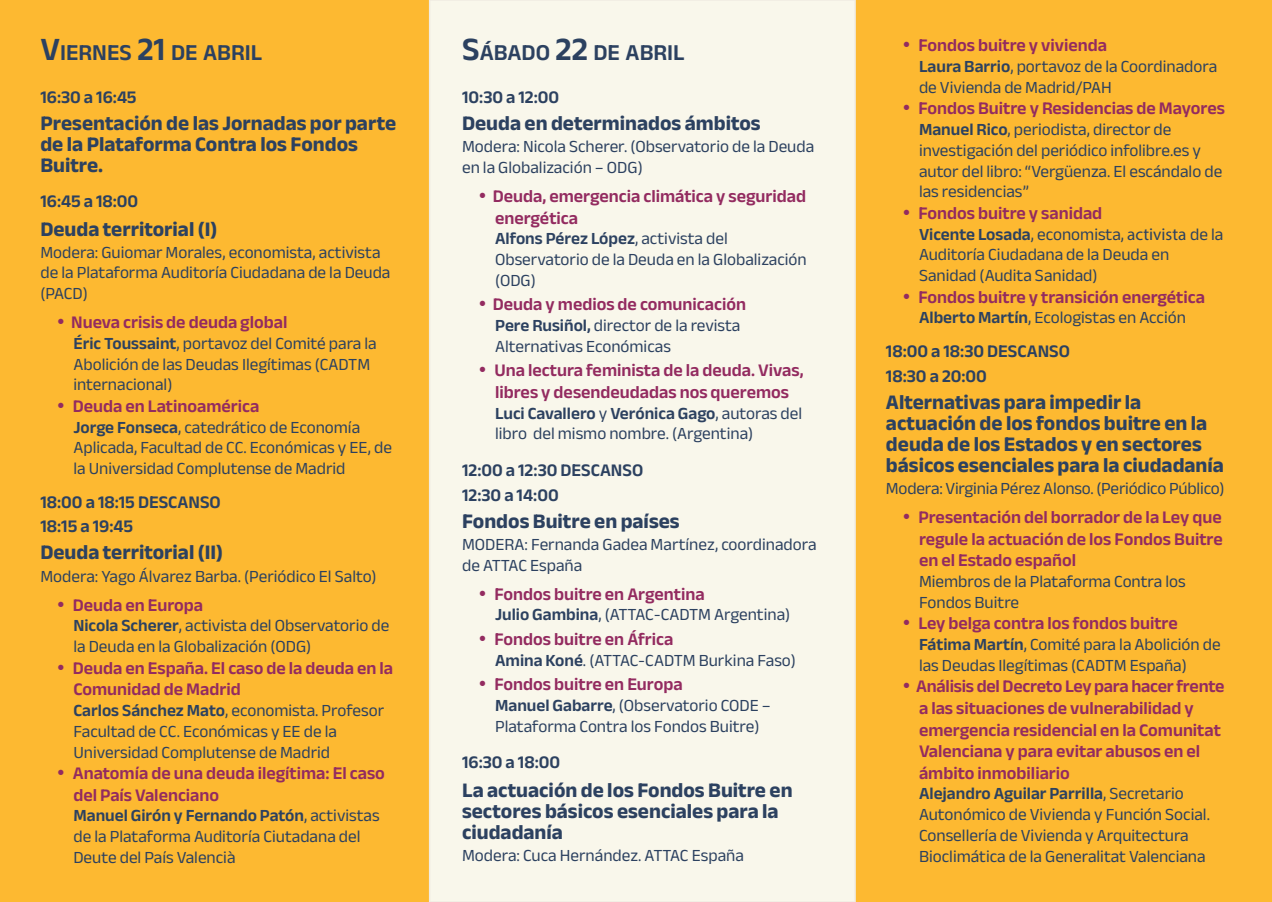
<style>
.page{position:relative;width:1272px;height:902px;background:#fff}
.page>*{position:absolute;margin:0;border:0;box-sizing:border-box;transform-origin:0 0}
.t1{font:600 23.1px "Anek Bangla";color:#2c4160}
.t2{font:700 21px/21px "Anek Bangla";color:#2c4160}
.t3{font:600 18px/21.6px "Anek Bangla";color:#932b60}
.t4{font:600 18px/24.6px "Anek Bangla";color:#2c4160}
.t5{font:17.25px/20.7px "Anek Bangla";color:#2c4160}
.s1{font-size:33px}
.s2{font-weight:600}
.s3{font-family:"Myriad Pro"}
</style>
<div class="page">
<div style="left:0;top:0;width:1271px;height:901px;background:#fdb931"></div>
<div style="left:429px;top:0;width:426px;height:901px;background:#f9f7eb"></div>
<div style="left:429px;top:0;width:426px;height:901px;border:2px solid #f1ece2"></div>
<h1 class="t1" style="left:40px;top:39px;width:223px"><span class="s1">V</span>IERNES <span class="s1">21</span> DE ABRIL</h1>
<p class="t4" style="left:40px;top:84px;width:98px">16:30 a 16:45</p>
<p class="t2" style="left:40px;top:112px;width:357px">Presentación de las Jornadas por parte de la Plataforma Contra los Fondos<br>Buitre.</p>
<p class="t4" style="left:40px;top:188px;width:99px">16:45 a 18:00</p>
<p class="t2" style="left:40px;top:218px;width:178px">Deuda territorial (I)</p>
<p class="t5" style="left:40px;top:241px;width:351px">Modera: Guiomar Morales, economista, activista de la Plataforma Auditoría Ciudadana de la Deuda (PACD)</p>
<p class="t3" style="left:57px;top:311px;width:232px">• Nueva crisis de deuda global</p>
<p class="t5" style="left:73px;top:332px;width:305px"><span class="s2">Éric Toussaint</span>, portavoz del Comité para la<br>Abolición de las Deudas Ilegítimas (CADTM internacional)</p>
<p class="t3" style="left:57px;top:395px;width:204px">• Deuda en Latinoamérica</p>
<p class="t5" style="left:73px;top:416px;width:320px"><span class="s2">Jorge Fonseca</span>, catedrático de Economía<br>Aplicada, Facultad de CC. Económicas y EE, de la Universidad Complutense de Madrid</p>
<p class="t4" style="left:40px;top:489px;width:182px">18:00 a 18:15 DESCANSO<br>18:15 a 19:45</p>
<p class="t2" style="left:40px;top:541px;width:184px">Deuda territorial (II)</p>
<p class="t5" style="left:40px;top:565px;width:338px">Modera: Yago Álvarez Barba. (Periódico El Salto)</p>
<p class="t3" style="left:57px;top:593px;width:148px">• Deuda en Europa</p>
<p class="t5" style="left:73px;top:615px;width:317px"><span class="s2">Nicola Scherer</span>, activista del Observatorio de la Deuda en la Globalización (ODG)</p>
<p class="t3" style="left:73px;top:656px;width:321px;text-indent:-17px">• Deuda en España. El caso de la deuda en la<br>Comunidad de Madrid</p>
<p class="t5" style="left:73px;top:699px;width:312px"><span class="s2">Carlos Sánchez Mato</span>, economista. Profesor<br>Facultad de CC. Económicas y EE de la<br>Universidad Complutense de Madrid</p>
<p class="t3" style="left:73px;top:762px;width:313px;text-indent:-17px">• Anatomía de una deuda ilegítima: El caso del País Valenciano</p>
<p class="t5" style="left:73px;top:805px;width:308px"><span class="s2">Manuel Girón y Fernando Patón</span>, activistas de la Plataforma Auditoría Ciutadana del<br>Deute del País Valencià</p>
<h1 class="t1" style="left:462px;top:39px;width:224px"><span class="s1">S</span>ÁBADO <span class="s1">22</span> DE ABRIL</h1>
<p class="t4" style="left:462px;top:84px;width:99px">10:30 a 12:00</p>
<p class="t2" style="left:462px;top:112px;width:300px">Deuda en determinados ámbitos</p>
<p class="t5" style="left:462px;top:136px;width:354px">Modera: Nicola Scherer. (Observatorio de la Deuda en la Globalización – ODG)</p>
<p class="t3" style="left:495px;top:185px;width:312px;text-indent:-17px">• Deuda, emergencia climática y seguridad energética</p>
<p class="t5" style="left:495px;top:228px;width:313px"><span class="s2">Alfons Pérez López</span>, activista del<br>Observatorio de la Deuda en la Globalización (ODG)</p>
<p class="t3" style="left:478px;top:293px;width:269px">• Deuda y medios de comunicación</p>
<p class="t5" style="left:495px;top:314px;width:247px"><span class="s2">Pere Rusiñol,</span> director de la revista<br>Alternativas Económicas</p>
<p class="t3" style="left:478px;top:359px;width:326px;text-align:center">• Una lectura feminista de la deuda. Vivas, libres y desendeudadas nos queremos</p>
<p class="t5" style="left:495px;top:402px;width:308px"><span class="s2">Luci Cavallero</span> y <span class="s2">Verónica Gago</span>, autoras del libro del mismo nombre. (Argentina)</p>
<p class="t4" style="left:462px;top:457px;width:183px">12:00 a 12:30 DESCANSO<br>12:30 a 14:00</p>
<p class="t2" style="left:462px;top:510px;width:219px">Fondos Buitre en países</p>
<p class="t5" style="left:462px;top:533px;width:356px">MODERA: Fernanda Gadea Martínez, coordinadora de ATTAC España</p>
<p class="t3" style="left:478px;top:582px;width:227px">• Fondos buitre en Argentina</p>
<p class="t5" style="left:495px;top:604px;width:297px"><span class="s2">Julio Gambina</span>, (ATTAC-CADTM Argentina)</p>
<p class="t3" style="left:478px;top:628px;width:196px">• Fondos buitre en África</p>
<p class="t5" style="left:495px;top:649px;width:302px"><span class="s2">Amina Koné</span>. (ATTAC-CADTM Burkina Faso)</p>
<p class="t3" style="left:478px;top:673px;width:206px">• Fondos buitre en Europa</p>
<p class="t5" style="left:495px;top:694px;width:277px"><span class="s2">Manuel Gabarre</span>, (Observatorio CODE –<br>Plataforma Contra los Fondos Buitre)</p>
<p class="t4" style="left:462px;top:749px;width:100px">16:30 a 18:00</p>
<p class="t2" style="left:462px;top:779px;width:332px">La actuación de los Fondos Buitre en sectores básicos esenciales para la ciudadanía</p>
<p class="t5" style="left:462px;top:844px;width:283px">Modera: Cuca Hernández. ATTAC España</p>
<p class="t3" style="left:902px;top:34px;width:206px">• Fondos buitre y vivienda</p>
<p class="t5" style="left:919px;top:56px;width:300px"><span class="s2">Laura Barrio</span>, portavoz de la Coordinadora de Vivienda de Madrid/PAH</p>
<p class="t3" style="left:902px;top:97px;width:324px">• Fondos Buitre y Residencias de Mayores</p>
<p class="t5" style="left:919px;top:119px;width:305px"><span class="s2">Manuel Rico</span>, periodista, director de investigación del periódico infolibre.es y autor del libro: “Vergüenza. El escándalo de las residencias”</p>
<p class="t3" style="left:902px;top:202px;width:201px">• Fondos buitre y sanidad</p>
<p class="t5" style="left:919px;top:223px;width:306px"><span class="s2">Vicente Losada</span>, economista, <span class="s3">activista</span> de la<br>Auditoría Ciudadana de la Deuda en<br>Sanidad (Audita Sanidad)</p>
<p class="t3" style="left:902px;top:285px;width:304px">• Fondos buitre y transición energética</p>
<p class="t5" style="left:919px;top:307px;width:268px"><span class="s2">Alberto Martín</span>, Ecologistas en Acción</p>
<p class="t4" style="left:886px;top:338px;width:185px">18:00 a 18:30 DESCANSO<br>18:30 a 20:00</p>
<p class="t2" style="left:886px;top:391px;width:339px">Alternativas para impedir la actuación de los fondos buitre en la deuda de los Estados y en sectores básicos esenciales para la ciudadanía</p>
<p class="t5" style="left:886px;top:477px;width:340px">Modera: Virginia Pérez Alonso. (Periódico Público)</p>
<p class="t3" style="left:919px;top:506px;width:305px;text-align:justify;text-indent:-17px">• Presentación del borrador de la Ley que regule la actuación de los Fondos Buitre en el Estado español</p>
<p class="t5" style="left:919px;top:570px;width:268px">Miembros de la Plataforma Contra los<br>Fondos Buitre</p>
<p class="t3" style="left:902px;top:612px;width:277px">• Ley belga contra los fondos buitre</p>
<p class="t5" style="left:919px;top:633px;width:303px"><span class="s2">Fátima Martín</span>, Comité para la Abolición de las Deudas Ilegítimas (CADTM España)</p>
<p class="t3" style="left:919px;top:675px;width:307px;text-indent:-17px">• Análisis del Decreto Ley para hacer frente a las situaciones de vulnerabilidad y emergencia residencial en la Comunitat Valenciana y para evitar abusos en el ámbito inmobiliario</p>
<p class="t5" style="left:919px;top:783px;width:292px"><span class="s2">Alejandro Aguilar Parrilla</span>, Secretario Autonómico de Vivienda y Función Social.<br>Consellería de Vivienda y Arquitectura Bioclimática de la Generalitat Valenciana</p>
</div>
